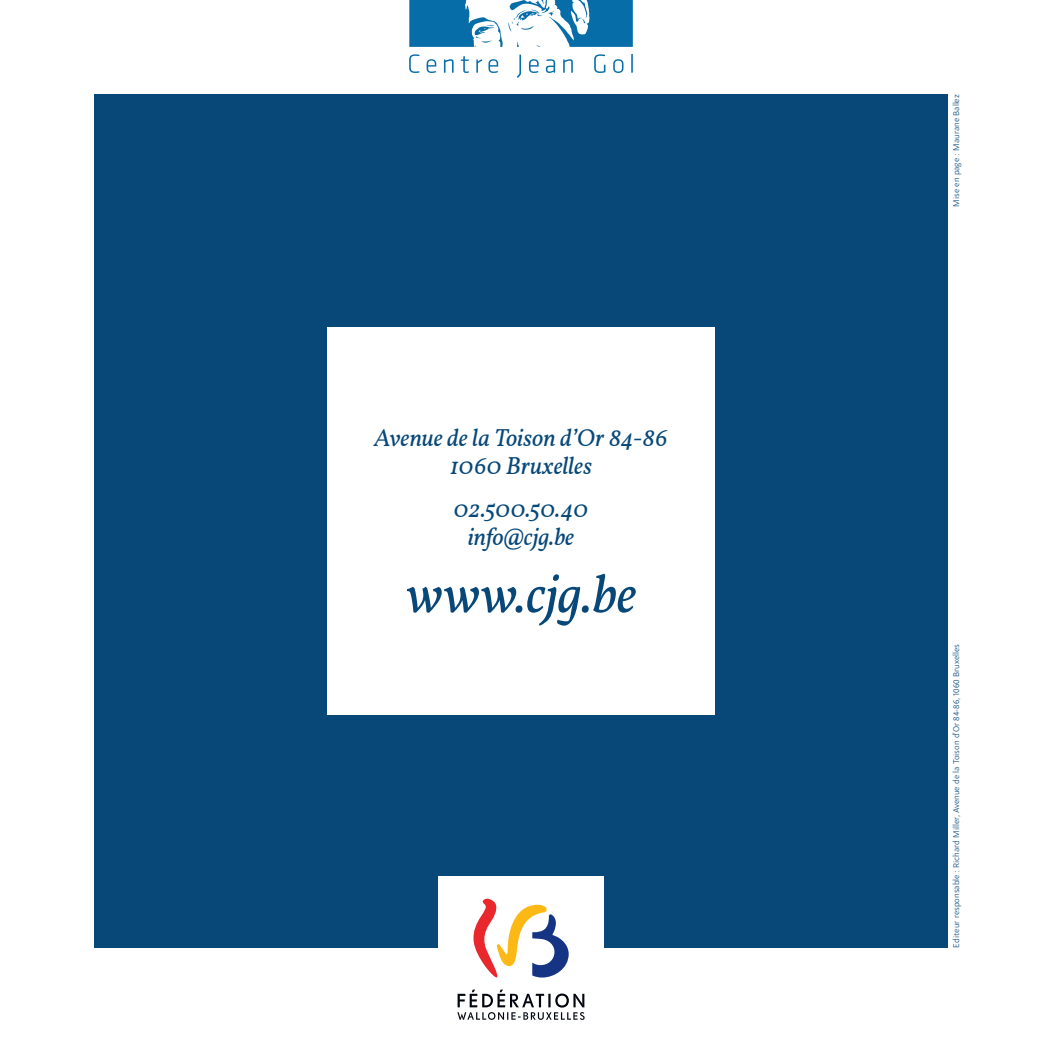
<style>
.page{position:relative;width:1042px;height:1042px;background:#fff}
.page>*{position:absolute;margin:0;border:0;box-sizing:border-box;transform-origin:0 0}
.t1{font:italic 54.25px "Vollkorn";letter-spacing:-.005em;color:#074879}
.t2{font:italic 24.5px/28px "Vollkorn";letter-spacing:-.01em;color:#074879;text-align:center}
.TXT_3_c{font:300 8.75px "Samo Sans Pro";color:#074879}
</style>
<div class="page">
<div style="left:94px;top:94px;width:853px;height:853px;background:#074879"></div>
<div style="left:438px;top:876px;width:166px;height:166px;background:#fff"></div>
<svg style="left:473px;top:898px;width:96px;height:79px"></svg>
<svg style="left:457px;top:989px;width:127px;height:31px"></svg>
<div style="left:327px;top:327px;width:387px;height:387px;background:#fff"></div>
<svg style="left:409px;top:0;width:224px;height:47px"></svg>
<svg style="left:409px;top:54px;width:10px;height:19px"></svg>
<svg style="left:426px;top:59px;width:10px;height:14px"></svg>
<svg style="left:444px;top:59px;width:9px;height:14px"></svg>
<svg style="left:461px;top:56px;width:8px;height:17px"></svg>
<svg style="left:476px;top:59px;width:6px;height:14px"></svg>
<svg style="left:488px;top:59px;width:10px;height:14px"></svg>
<svg style="left:517px;top:55px;width:4px;height:23px"></svg>
<svg style="left:529px;top:59px;width:10px;height:14px"></svg>
<svg style="left:546px;top:59px;width:9px;height:14px"></svg>
<svg style="left:563px;top:59px;width:10px;height:14px"></svg>
<svg style="left:594px;top:54px;width:11px;height:19px"></svg>
<svg style="left:613px;top:59px;width:10px;height:14px"></svg>
<svg style="left:631px;top:54px;width:2px;height:19px"></svg>
<p class="t2" style="left:374px;top:425px;width:295px">Avenue de la Toison d’Or 84-86<br>1060 Bruxelles</p>
<p class="t2" style="left:454px;top:496px;width:136px">02.500.50.40 info@cjg.be</p>
<p class="t1" style="left:405px;top:554px;width:232px">www.cjg.be</p>
<p class="TXT_3_c" style="left:951px;top:207px;width:114px;rotate:-90deg">Mise en page : Maurane Ballez</p>
<p class="TXT_3_c" style="left:951px;top:947px;width:305px;rotate:-90deg">Editeur responsable : Richard Miller, Avenue de la Toison d’Or 84-86, 1060 Bruxelles</p>
</div>
